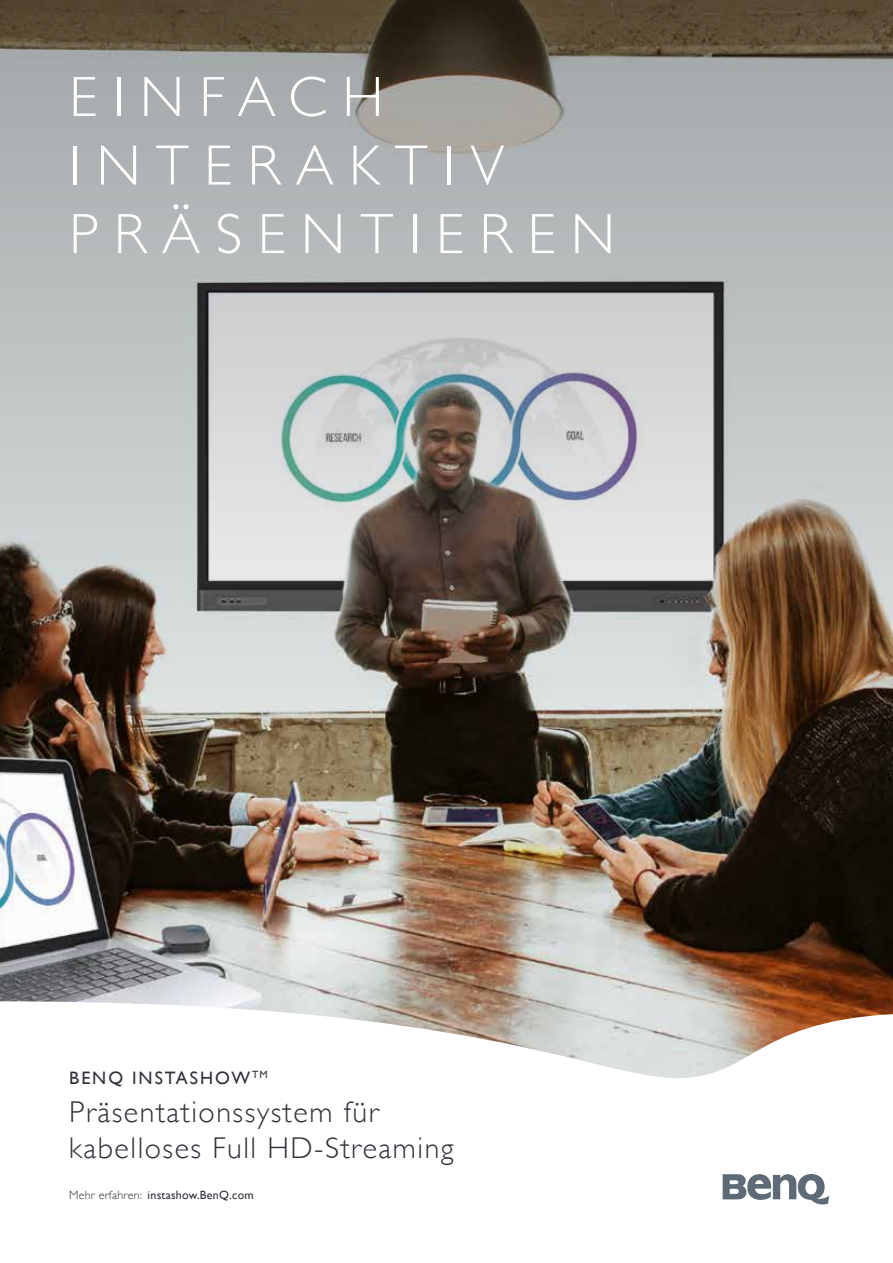
<style>
.page{position:relative;width:893px;height:1263px;background:#fff}
.page>*{position:absolute;margin:0;border:0;box-sizing:border-box;transform-origin:0 0}
.t1{font:300 57.15px/68.6px "Gill Sans";letter-spacing:.27em;color:#fff}
.t2{font:300 30px/36px "Gill Sans";letter-spacing:.05em;color:#31323b}
.t3{font:18px "Gill Sans";letter-spacing:.11em;color:#31323b}
.t4{font:12px "Gill Sans";letter-spacing:.02em;color:#31323b}
.s1{font-weight:300}
</style>
<div class="page">
<img style="left:0;top:914px;width:893px;height:87px">
<img style="left:0;top:0;width:893px;height:914px">
<svg style="left:0;top:1001px;width:893px;height:204px"></svg>
<svg style="left:723px;top:1174px;width:106px;height:30px"></svg>
<h1 class="t1" style="left:69px;top:60px;width:547px">EINFACH<br>INTERAKTIV<br>PRÄSENTIEREN</h1>
<p class="t3" style="left:69px;top:1067px;width:200px">BENQ INSTASHOW<sup>TM</sup></p>
<p class="t2" style="left:69px;top:1093px;width:386px">Präsentationssystem für kabelloses Full HD-Streaming</p>
<p class="t4" style="left:69px;top:1188px;width:186px"><span class="s1">Mehr erfahren:</span> instashow.BenQ.com</p>
</div>
